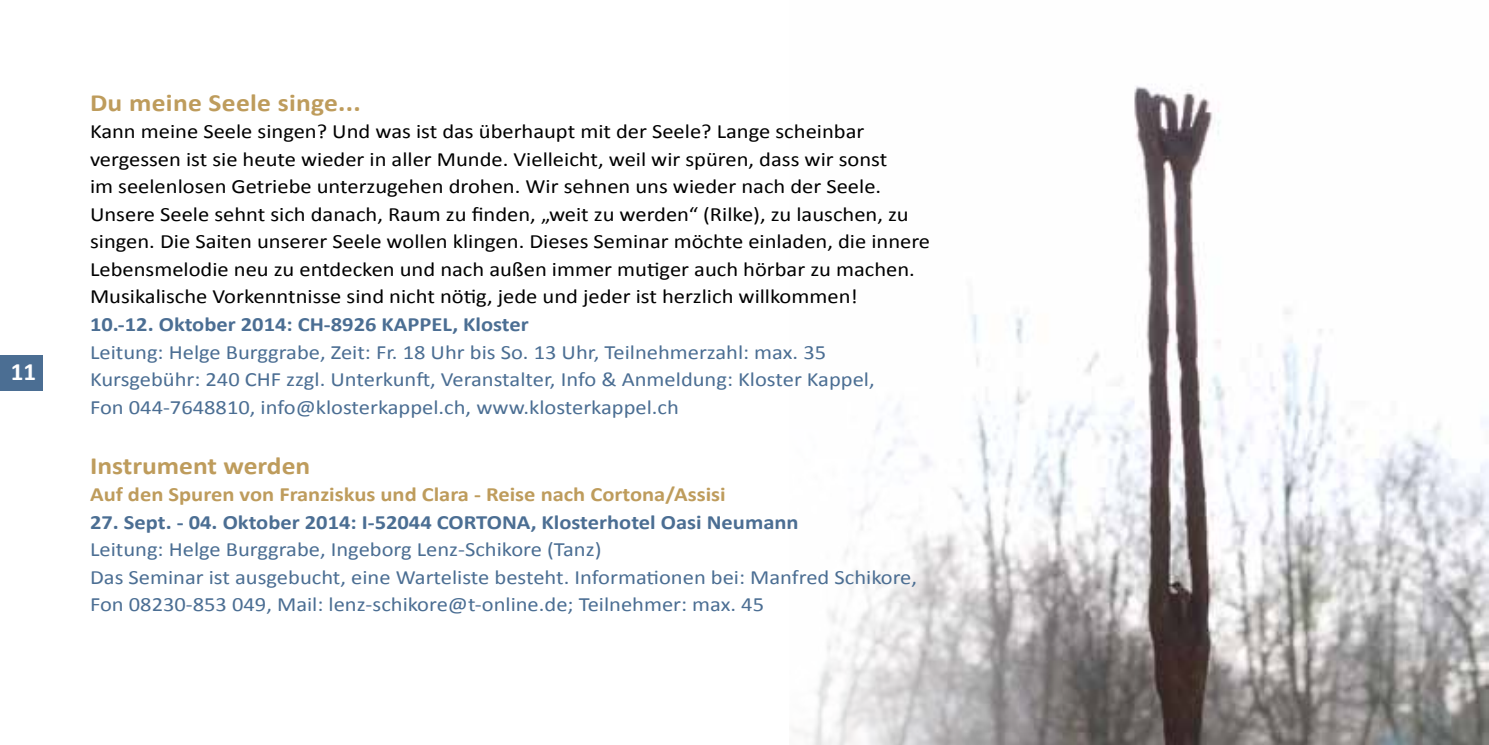
<style>
.page{position:relative;width:1489px;height:745px;background:#fff}
.page>*{position:absolute;margin:0;border:0;box-sizing:border-box;transform-origin:0 0}
.t1{font:700 25px "Calibri";color:#fff}
.t2{font:700 24.75px "Calibri";color:#be9c5c;scale:1.11 1}
.t3{font:20.25px/27.5px "Calibri";color:#000;scale:1.11 1}
.t4{font:20.25px/27.5px "Calibri";color:#4b6e93;scale:1.11 1}
.t5{font:700 20.25px "Calibri";color:#4b6e93;scale:1.11 1}
.t6{font:700 20.25px "Calibri";color:#be9c5c;scale:1.11 1}
</style>
<div class="page">
<img style="left:793px;top:86px;width:695px;height:658px">
<div style="left:0;top:354px;width:42px;height:36px;background:#4b6e93"></div>
<p class="t1" style="left:11px;top:356px;width:27px">11</p>
<p class="t2" style="left:90px;top:87px;width:245px">Du meine Seele singe...</p>
<p class="t3" style="left:90px;top:117px;width:758px">Kann meine Seele singen? Und was ist das überhaupt mit der Seele? Lange scheinbar vergessen ist sie heute wieder in aller Munde. Vielleicht, weil wir spüren, dass wir sonst<br>im seelenlosen Getriebe unterzugehen drohen. Wir sehnen uns wieder nach der Seele.<br>Unsere Seele sehnt sich danach, Raum zu finden, „weit zu werden“ (Rilke), zu lauschen, zu singen. Die Saiten unserer Seele wollen klingen. Dieses Seminar möchte einladen, die innere Lebensmelodie neu zu entdecken und nach außen immer mutiger auch hörbar zu machen.<br>Musikalische Vorkenntnisse sind nicht nötig, jede und jeder ist herzlich willkommen!</p>
<p class="t5" style="left:90px;top:311px;width:397px">10.-12. Oktober 2014: CH-8926 KAPPEL, Kloster</p>
<p class="t4" style="left:90px;top:337px;width:708px">Leitung: Helge Burggrabe, Zeit: Fr. 18 Uhr bis So. 13 Uhr, Teilnehmerzahl: max. 35<br>Kursgebühr: 240 CHF zzgl. Unterkunft, Veranstalter, Info &amp; Anmeldung: Kloster Kappel,<br>Fon 044-7648810, info@klosterkappel.ch, www.klosterkappel.ch</p>
<p class="t2" style="left:90px;top:450px;width:200px">Instrument werden</p>
<p class="t6" style="left:90px;top:481px;width:574px">Auf den Spuren von Franziskus und Clara - Reise nach Cortona/Assisi</p>
<p class="t5" style="left:90px;top:509px;width:640px">27. Sept. - 04. Oktober 2014: I-52044 CORTONA, Klosterhotel Oasi Neumann</p>
<p class="t4" style="left:90px;top:534px;width:746px">Leitung: Helge Burggrabe, Ingeborg Lenz-Schikore (Tanz)<br>Das Seminar ist ausgebucht, eine Warteliste besteht. Informationen bei: Manfred Schikore,<br>Fon 08230-853 049, Mail: lenz-schikore@t-online.de; Teilnehmer: max. 45</p>
</div>
